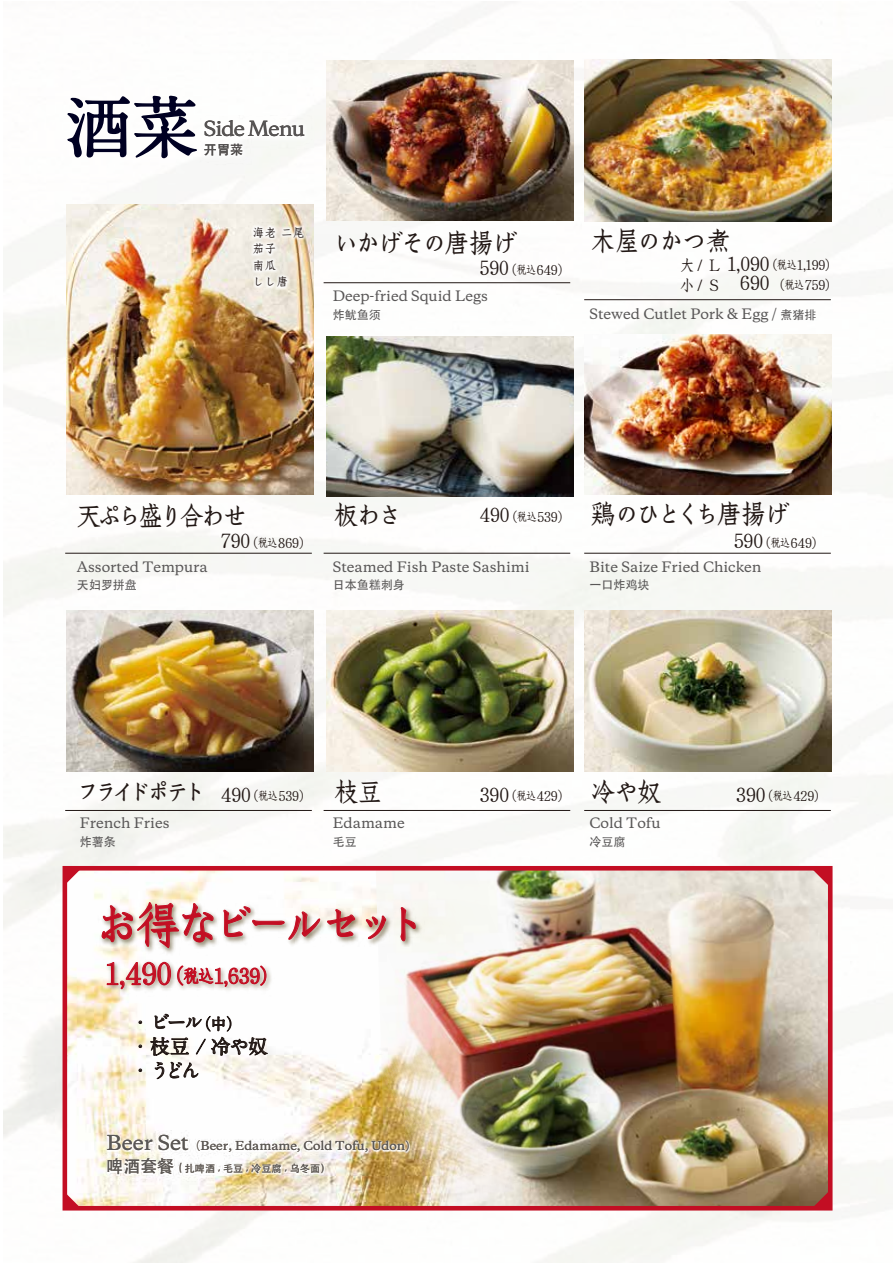
<style>
.page{position:relative;width:893px;height:1263px;background:#fff}
.page>*{position:absolute;margin:0;border:0;box-sizing:border-box;transform-origin:0 0}
.t1{font:700 66px "A1 Mincho Std";color:#002}
.t2{font:700 49.2px "RA Hana Kocho Std";letter-spacing:-.29em;color:#c30e23}
.t3{font:700 27.3px "RA Hana Kocho Std";letter-spacing:-.235em;color:#221815}
.t4{font:700 27px "RA Hana Kocho Std";letter-spacing:-.185em;color:#221815}
.t5{font:700 27px "RA Hana Kocho Std";letter-spacing:-.16em;color:#221815}
.t6{font:700 27px "RA Hana Kocho Std";letter-spacing:-.345em;color:#221815}
.t7{font:700 21.15px "RA Hana Kocho Std";color:#c30e23}
.t8{font:500 19.65px "Copernicus";letter-spacing:-.05em;color:#221815}
.t9{font:700 19.5px/24px "A1 Mincho Std";letter-spacing:-.13em;color:#221815}
.t10{font:700 13.65px/19.5px "RA Hana Kocho Std";color:#221815}
.t11{font:500 13.5px "Copernicus";color:#595757}
.t12{font:500 13.05px "ST Heiti SC";color:#221815}
.t13{font:500 12px "ST Heiti SC";color:#595757}
.t14{font:700 12px/16.5px "RA Hana Kocho Std";color:#221815}
.t15{font:500 11.55px "Copernicus";color:#7a6a56}
.t16{font:500 10.2px "ST Heiti SC";color:#7a6a56}
.s1{font-size:19.5px}
.s2{font-size:11.7px}
.s3{font-size:15.6px}
.s4{font-family:"ST Heiti SC";font-size:12px}
.s5{font-size:30.3px}
.s6{font-size:18.15px}
.s7{font-size:19.35px}
.s8{font-family:"Koz Go Pr 6 N";font-weight:400}
.s9{font-size:16.95px}
</style>
<div class="page">
<img style="left:4px;top:8px;width:889px;height:1255px">
<img style="left:69px;top:872px;width:302px;height:206px">
<img style="left:371px;top:872px;width:455px;height:332px">
<div style="left:63px;top:866px;width:769px;height:344px;border:5px solid #c30e23"></div>
<svg style="left:63px;top:870px;width:17px;height:16px"></svg>
<svg style="left:813px;top:870px;width:16px;height:16px"></svg>
<svg style="left:813px;top:1191px;width:16px;height:16px"></svg>
<img style="left:327px;top:337px;width:246px;height:159px">
<img style="left:585px;top:335px;width:246px;height:159px">
<img style="left:585px;top:60px;width:246px;height:161px">
<img style="left:67px;top:205px;width:246px;height:289px">
<img style="left:327px;top:61px;width:246px;height:160px">
<svg style="left:66px;top:75px;width:82px;height:84px"></svg>
<img style="left:87px;top:895px;width:350px;height:63px">
<svg style="left:101px;top:902px;width:113px;height:54px"></svg>
<svg style="left:223px;top:906px;width:97px;height:34px"></svg>
<svg style="left:327px;top:909px;width:28px;height:28px"></svg>
<svg style="left:365px;top:910px;width:21px;height:29px"></svg>
<svg style="left:400px;top:907px;width:16px;height:35px"></svg>
<img style="left:102px;top:953px;width:175px;height:47px">
<svg style="left:107px;top:962px;width:64px;height:27px"></svg>
<svg style="left:177px;top:965px;width:89px;height:22px"></svg>
<img style="left:585px;top:610px;width:246px;height:161px">
<img style="left:327px;top:610px;width:246px;height:162px">
<img style="left:67px;top:610px;width:246px;height:162px">
<img style="left:197px;top:171px;width:164px;height:172px">
<img style="left:148px;top:63px;width:212px;height:155px">
<img style="left:149px;top:87px;width:150px;height:125px">
<img style="left:51px;top:1078px;width:414px;height:151px">
<svg style="left:150px;top:1014px;width:118px;height:67px"></svg>
<hr style="left:65px;top:553px;width:247px;height:1px;background:#221815">
<hr style="left:324px;top:553px;width:246px;height:1px;background:#221815">
<hr style="left:584px;top:553px;width:247px;height:1px;background:#221815">
<hr style="left:65px;top:810px;width:247px;height:1px;background:#221815">
<hr style="left:324px;top:810px;width:246px;height:1px;background:#221815">
<hr style="left:584px;top:810px;width:247px;height:1px;background:#221815">
<hr style="left:324px;top:282px;width:246px;height:1px;background:#221815">
<hr style="left:584px;top:299px;width:247px;height:1px;background:#221815">
<svg style="left:66px;top:768px;width:20px;height:20px"></svg>
<h1 class="t1" style="left:66px;top:74px;width:133px">酒菜</h1>
<h3 class="t8" style="left:204px;top:116px;width:103px">Side Menu</h3>
<p class="t12" style="left:204px;top:142px;width:41px">开胃菜</p>
<p class="t14" style="left:253px;top:224px;width:54px">海老 二尾茄子<br>南瓜<br>しし唐</p>
<h3 class="t5" style="left:333px;top:229px;width:187px">いかげその唐揚げ</h3>
<p class="t11" style="left:333px;top:287px;width:157px">Deep-fried Squid Legs</p>
<p class="t13" style="left:333px;top:308px;width:49px">炸鱿鱼须</p>
<p class="t10" style="left:480px;top:260px;width:93px"><span class="s1">590</span>（<span class="s2">税込</span>649）</p>
<h3 class="t4" style="left:589px;top:227px;width:144px">木屋のかつ煮</h3>
<p class="t10" style="left:679px;top:255px;width:161px"><span class="s3">大 / L</span> <span class="s1">1,090</span>（<span class="s2">税込</span>1,199）<span class="s3">小 / S</span> <span class="s1">690</span>（<span class="s2">税込</span>759）</p>
<p class="t11" style="left:589px;top:305px;width:228px">Stewed Cutlet Pork &amp; Egg / <span class="s4">煮猪排</span></p>
<h3 class="t3" style="left:75px;top:502px;width:175px">天ぷら盛り合わせ</h3>
<p class="t11" style="left:77px;top:557px;width:133px">Assorted Tempura</p>
<p class="t13" style="left:77px;top:579px;width:61px">天妇罗拼盘</p>
<p class="t10" style="left:221px;top:533px;width:93px"><span class="s1">790</span>（<span class="s2">税込</span>869）</p>
<h3 class="t4" style="left:333px;top:501px;width:73px">板わさ</h3>
<p class="t11" style="left:333px;top:557px;width:198px">Steamed Fish Paste Sashimi</p>
<p class="t13" style="left:333px;top:579px;width:73px">日本鱼糕刺身</p>
<p class="t10" style="left:480px;top:507px;width:93px"><span class="s1">490</span>（<span class="s2">税込</span>539）</p>
<h3 class="t4" style="left:589px;top:501px;width:202px">鶏のひとくち唐揚げ</h3>
<p class="t11" style="left:589px;top:557px;width:174px">Bite Saize Fried Chicken</p>
<p class="t13" style="left:589px;top:579px;width:61px">一口炸鸡块</p>
<p class="t10" style="left:734px;top:533px;width:93px"><span class="s1">590</span>（<span class="s2">税込</span>649）</p>
<h3 class="t6" style="left:74px;top:779px;width:136px">フライドポテト</h3>
<h3 class="t4" style="left:333px;top:779px;width:52px">枝豆</h3>
<h3 class="t4" style="left:589px;top:779px;width:75px">冷や奴</h3>
<p class="t10" style="left:221px;top:786px;width:93px"><span class="s1">490</span>（<span class="s2">税込</span>539）</p>
<p class="t10" style="left:480px;top:786px;width:93px"><span class="s1">390</span>（<span class="s2">税込</span>429）</p>
<p class="t10" style="left:736px;top:786px;width:93px"><span class="s1">390</span>（<span class="s2">税込</span>429）</p>
<p class="t11" style="left:80px;top:814px;width:91px">French Fries</p>
<p class="t13" style="left:80px;top:835px;width:37px">炸薯条</p>
<p class="t11" style="left:333px;top:814px;width:74px">Edamame</p>
<p class="t13" style="left:333px;top:835px;width:25px">毛豆</p>
<h2 class="t2" style="left:92px;top:900px;width:340px">お得なビールセット</h2>
<h3 class="t7" style="left:106px;top:965px;width:176px"><span class="s5">1,490</span>（<span class="s6">税込</span>1,639）</h3>
<h3 class="t9" style="left:131px;top:1008px;width:139px">・ビール<span class="s3">（中）<br></span>・枝豆 / 冷や奴・うどん</h3>
<p class="t15" style="left:106px;top:1138px;width:305px"><span class="s7">Beer Set</span><span class="s8">（</span>Beer, Edamame, Cold Tofu, Udon)</p>
<p class="t16" style="left:106px;top:1162px;width:225px"><span class="s9">啤酒套餐</span> ( 扎啤酒 , 毛豆 , 冷豆腐 , 乌冬面）</p>
<p class="t11" style="left:589px;top:814px;width:72px">Cold Tofu</p>
<p class="t13" style="left:589px;top:835px;width:37px">冷豆腐</p>
</div>
